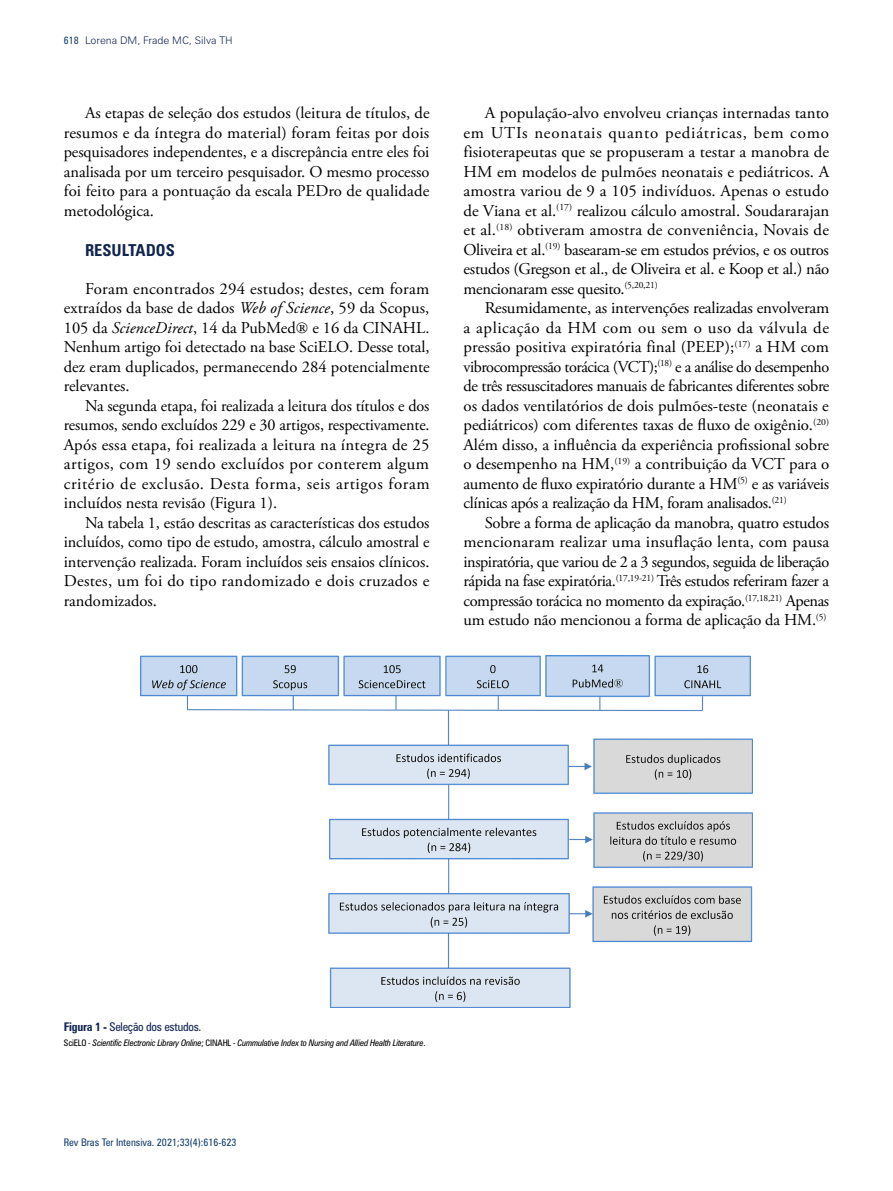
<style>
.page{position:relative;width:893px;height:1191px;background:#fff}
.page>*{position:absolute;margin:0;border:0;box-sizing:border-box;transform-origin:0 0}
.t1{font:16.5px/19.5px "Adobe Garamond Pro";color:#000;text-align:justify}
.t2{font:700 condensed 16.5px "Zurich BT";color:#12254f}
.t3{font:condensed 12px "Zurich BT";letter-spacing:-.02em;color:#12254f}
.t4{font:condensed 10.5px "Zurich BT";color:#163f6d}
.t5{font:300 10.5px "Zurich BT";color:#12254f}
.t6{font:italic condensed 9px "Zurich BT";letter-spacing:-.02em;color:#000}
.s1{font-weight:400;font-stretch:condensed;color:#163f6d}
.s2{font-style:italic}
.s3{font-family:"Linux Libertine G"}
.s4{font-weight:700}
.s5{font-style:normal}
</style>
<div class="page">
<img style="left:141px;top:655px;width:611px;height:353px">
<p class="t5" style="left:64px;top:34px;width:171px"><span class="s1">618</span> Lorena DM, Frade MC, Silva TH</p>
<p class="t1" style="left:64px;top:104px;width:367px;text-indent:21px">As etapas de seleção dos estudos (leitura de títulos, de resumos e da íntegra do material) foram feitas por dois pesquisadores independentes, e a discrepância entre eles foi analisada por um terceiro pesquisador. O mesmo processo foi feito para a pontuação da escala PEDro de qualidade metodológica.</p>
<p class="t2" style="left:85px;top:240px;width:91px">RESULTADOS</p>
<p class="t1" style="left:64px;top:279px;width:367px;text-indent:21px">Foram encontrados 294 estudos; destes, cem foram extraídos da base de dados <span class="s2">Web of Science</span>, 59 da Scopus, 105 da <span class="s2">ScienceDirect</span>, 14 da PubMed<span class="s3">Ⓡ</span> e 16 da CINAHL.<br>Nenhum artigo foi detectado na base SciELO. Desse total, dez eram duplicados, permanecendo 284 potencialmente relevantes.</p>
<p class="t1" style="left:64px;top:396px;width:367px;text-indent:21px">Na segunda etapa, foi realizada a leitura dos títulos e dos resumos, sendo excluídos 229 e 30 artigos, respectivamente.<br>Após essa etapa, foi realizada a leitura na íntegra de 25 artigos, com 19 sendo excluídos por conterem algum critério de exclusão. Desta forma, seis artigos foram incluídos nesta revisão (Figura 1).</p>
<p class="t1" style="left:64px;top:513px;width:367px;text-indent:21px">Na tabela 1, estão descritas as características dos estudos incluídos, como tipo de estudo, amostra, cálculo amostral e intervenção realizada. Foram incluídos seis ensaios clínicos.<br>Destes, um foi do tipo randomizado e dois cruzados e randomizados.</p>
<p class="t1" style="left:463px;top:104px;width:367px;text-indent:21px">A população-alvo envolveu crianças internadas tanto em UTIs neonatais quanto pediátricas, bem como fisioterapeutas que se propuseram a testar a manobra de HM em modelos de pulmões neonatais e pediátricos. A amostra variou de 9 a 105 indivíduos. Apenas o estudo de Viana et al.<sup>(17)</sup> realizou cálculo amostral. Soudararajan et al.<sup>(18)</sup> obtiveram amostra de conveniência, Novais de Oliveira et al.<sup>(19)</sup> basearam-se em estudos prévios, e os outros estudos (Gregson et al., de Oliveira et al. e Koop et al.) não mencionaram esse quesito.<sup>(5,20,21)</sup></p>
<p class="t1" style="left:463px;top:299px;width:367px;text-indent:21px">Resumidamente, as intervenções realizadas envolveram a aplicação da HM com ou sem o uso da válvula de pressão positiva expiratória final (PEEP);<sup>(17)</sup> a HM com vibrocompressão torácica (VCT);<sup>(18)</sup> e a análise do desempenho de três ressuscitadores manuais de fabricantes diferentes sobre os dados ventilatórios de dois pulmões-teste (neonatais e pediátricos) com diferentes taxas de fluxo de oxigênio.<sup>(20)<br></sup>Além disso, a influência da experiência profissional sobre o desempenho na HM,<sup>(19)</sup> a contribuição da VCT para o aumento de fluxo expiratório durante a HM<sup>(5)</sup> e as variáveis clínicas após a realização da HM, foram analisados.<sup>(21)</sup></p>
<p class="t1" style="left:463px;top:513px;width:367px;text-indent:21px">Sobre a forma de aplicação da manobra, quatro estudos mencionaram realizar uma insuflação lenta, com pausa inspiratória, que variou de 2 a 3 segundos, seguida de liberação rápida na fase expiratória.<sup>(17,19-21)</sup> Três estudos referiram fazer a compressão torácica no momento da expiração.<sup>(17,18,21)</sup> Apenas um estudo não mencionou a forma de aplicação da HM.<sup>(5)</sup></p>
<p class="t3" style="left:64px;top:1019px;width:139px"><span class="s4">Figura 1 -</span> Seleção dos estudos.</p>
<p class="t6" style="left:64px;top:1036px;width:363px"><span class="s5">SciELO -</span> Scientific Electronic Library Online<span class="s5">; CINAHL -</span> Cummulative Index to Nursing and Allied Health Literature<span class="s5">.</span></p>
<p class="t4" style="left:64px;top:1135px;width:174px">Rev Bras Ter Intensiva. 2021;33(4):616-623</p>
</div>
